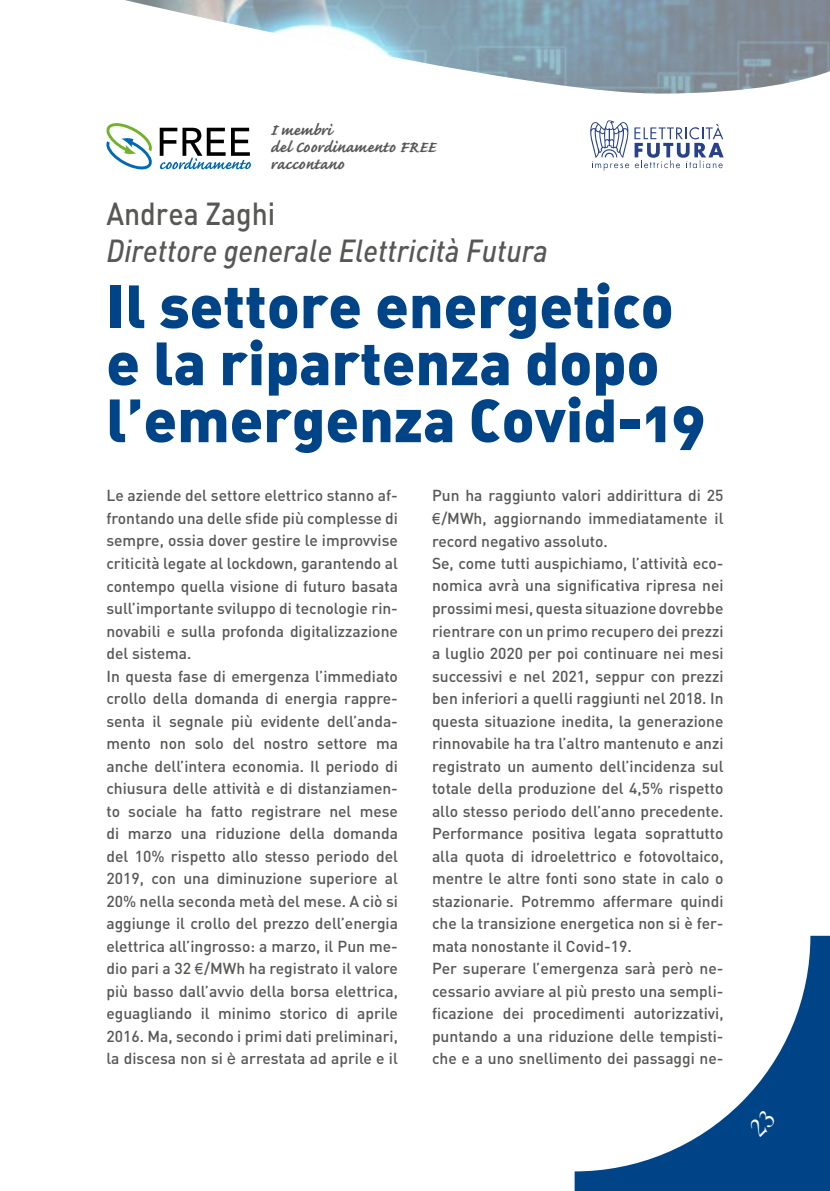
<style>
.page{position:relative;width:830px;height:1191px;background:#fff}
.page>*{position:absolute;margin:0;border:0;box-sizing:border-box;transform-origin:0 0}
.t1{font:60px/57px "DIN Black Alternate";color:#048}
.t2{font:italic 500 31.5px "DIN";color:#575756;scale:.9 1}
.t3{font:500 31.5px "DIN";color:#575756;scale:.9 1}
.t4{font:700 20.25px/17.1px "Caflisch Script";color:#575756}
.t5{font:500 15.75px/22.5px "DIN";color:#575756}
.s1{font-family:"Andale Mono";font-weight:400}
.s2{font-family:"Arial";font-weight:400}
</style>
<div class="page">
<img style="left:125px;top:0;width:704px;height:94px">
<svg style="left:106px;top:123px;width:46px;height:46px"></svg>
<svg style="left:160px;top:128px;width:91px;height:41px"></svg>
<svg style="left:574px;top:935px;width:255px;height:256px"></svg>
<svg style="left:590px;top:120px;width:133px;height:50px"></svg>
<svg style="left:747px;top:1108px;width:29px;height:29px"></svg>
<p class="t4" style="left:270px;top:122px;width:166px">I membri<br>del Coordinamento FREE raccontano</p>
<h2 class="t3" style="left:106px;top:193px;width:189px">Andrea Zaghi</h2>
<h2 class="t2" style="left:106px;top:230px;width:492px">Direttore generale Elettricità Futura</h2>
<h1 class="t1" style="left:106px;top:275px;width:600px">Il settore energetico e la ripartenza dopo l’emergenza Covid-19</h1>
<p class="t5" style="left:106px;top:484px;width:293px">Le aziende del settore elettrico stanno af&shy;frontando una delle sfide più complesse di sempre, ossia dover gestire le improvvise criticità legate al lockdown, garantendo al contempo quella visione di futuro basata sull’importante sviluppo di tecnologie rin&shy;novabili e sulla profonda digitalizzazione del sistema.<br>In questa fase di emergenza l’immediato crollo della domanda di energia rappre&shy;senta il segnale più evidente dell’anda&shy;mento non solo del nostro settore ma anche dell’intera economia. Il periodo di chiusura delle attività e di distanziamen&shy;to sociale ha fatto registrare nel mese di marzo una riduzione della domanda del 10% rispetto allo stesso periodo del 2019, con una diminuzione superiore al 20% nella seconda metà del mese. A ciò si aggiunge il crollo del prezzo dell’energia elettrica all’ingrosso: a marzo, il Pun me&shy;dio pari a 32 <span class="s1">€</span>/MWh ha registrato il valore più basso dall’avvio della borsa elettrica, eguagliando il minimo storico di aprile 2016. Ma, secondo i primi dati preliminari, la discesa non si <span class="s2">è</span> arrestata ad aprile e il</p>
<p class="t5" style="left:432px;top:484px;width:293px">Pun ha raggiunto valori addirittura di 25 <span class="s1">€</span>/MWh, aggiornando immediatamente il record negativo assoluto.<br>Se, come tutti auspichiamo, l’attività eco&shy;nomica avrà una significativa ripresa nei prossimi mesi, questa situazione dovrebbe rientrare con un primo recupero dei prezzi a luglio 2020 per poi continuare nei mesi successivi e nel 2021, seppur con prezzi ben inferiori a quelli raggiunti nel 2018. In questa situazione inedita, la generazione rinnovabile ha tra l’altro mantenuto e anzi registrato un aumento dell’incidenza sul totale della produzione del 4,5% rispetto allo stesso periodo dell’anno precedente.<br>Performance positiva legata soprattutto alla quota di idroelettrico e fotovoltaico, mentre le altre fonti sono state in calo o stazionarie. Potremmo affermare quindi che la transizione energetica non si è fer&shy;mata nonostante il Covid-19.<br>Per superare l’emergenza sarà però ne&shy;cessario avviare al più presto una sempli&shy;ficazione dei procedimenti autorizzativi, puntando a una riduzione delle tempisti&shy;che e a uno snellimento dei passaggi ne-</p>
</div>
